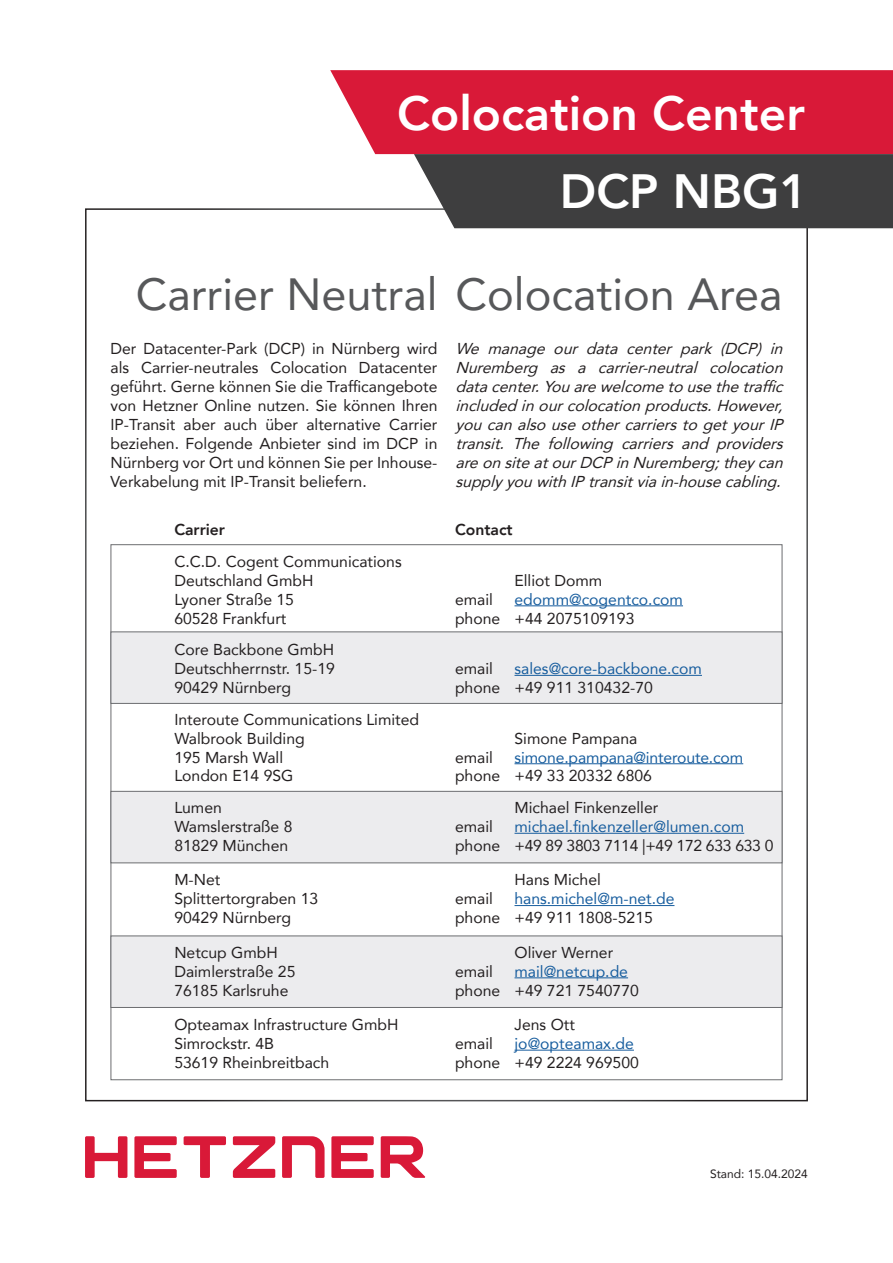
<style>
.page{position:relative;width:893px;height:1263px;background:#fff}
.page>*{position:absolute;margin:0;border:0;box-sizing:border-box;transform-origin:0 0}
.t1{font:800 48px/77.4px "Avenir LT Com";color:#fff;text-align:right}
.t2{font:45px "Avenir LT Com";color:#57585a}
.t3{font:15.75px/18.9px "Avenir LT Com";color:#231f20}
.t4{font:italic 15.75px/18.9px "Avenir LT Com";color:#231f20;text-align:justify}
.t5{font:15.75px "Avenir LT Com";color:#175d9e}
.t6{font:15.75px "Avenir LT Com";letter-spacing:-.02em;color:#231f20}
.t7{font:800 15.75px "Avenir LT Com";color:#231f20}
.t8{font:12px "Avenir LT Com";color:#231f20}
</style>
<div class="page">
<div style="left:330px;top:70px;width:563px;height:84px;background:#d91938"></div>
<div style="left:414px;top:154px;width:479px;height:74px;background:#3e3e3f"></div>
<svg style="left:381px;top:1136px;width:45px;height:42px"></svg>
<svg style="left:331px;top:1136px;width:43px;height:42px"></svg>
<svg style="left:282px;top:1136px;width:43px;height:42px"></svg>
<svg style="left:233px;top:1136px;width:42px;height:42px"></svg>
<svg style="left:184px;top:1136px;width:42px;height:42px"></svg>
<svg style="left:134px;top:1136px;width:43px;height:42px"></svg>
<svg style="left:85px;top:1136px;width:42px;height:42px"></svg>
<div style="left:111px;top:631px;width:671px;height:73px;background:#ececee;border:1px solid #6c6d70"></div>
<div style="left:111px;top:791px;width:671px;height:72px;background:#ececee;border:1px solid #6c6d70"></div>
<div style="left:111px;top:935px;width:671px;height:73px;background:#ececee;border:1px solid #6c6d70"></div>
<hr style="left:514px;top:605px;width:169px;height:1px;background:#175d9e">
<hr style="left:514px;top:675px;width:188px;height:1px;background:#175d9e">
<hr style="left:514px;top:763px;width:229px;height:1px;background:#175d9e">
<hr style="left:514px;top:833px;width:230px;height:1px;background:#175d9e">
<hr style="left:514px;top:905px;width:160px;height:1px;background:#175d9e">
<hr style="left:514px;top:977px;width:114px;height:1px;background:#175d9e">
<hr style="left:514px;top:1050px;width:120px;height:1px;background:#175d9e">
<h1 class="t1" style="left:397px;top:75px;width:412px">Colocation Center<br>DCP NBG1</h1>
<h2 class="t2" style="left:136px;top:267px;width:648px">Carrier Neutral Colocation Area</h2>
<p class="t3" style="left:111px;top:339px;width:328px;text-align:justify">Der Datacenter-Park (DCP) in Nürnberg wird als Carrier-neutrales Colocation Datacenter geführt. Gerne können Sie die Trafficangebote von Hetzner Online nutzen. Sie können Ihren IP-Transit aber auch über alternative Carrier beziehen. Folgende Anbieter sind im DCP in Nürnberg vor Ort und können Sie per Inhouse-Verkabelung mit IP-Transit beliefern.</p>
<p class="t4" style="left:455px;top:339px;width:334px">We manage our data center park (DCP) in Nuremberg as a carrier-neutral colocation datacenter.Youarewelcometousethetraffic included inourcolocationproducts.However, youcanalsouseothercarrierstogetyourIP transit. The following carriers and providers areonsiteatourDCPinNuremberg;theycan supplyyouwithIPtransitviain-housecabling.</p>
<p class="t7" style="left:174px;top:521px;width:52px">Carrier</p>
<p class="t7" style="left:455px;top:521px;width:59px">Contact</p>
<p class="t3" style="left:174px;top:552px;width:229px">C.C.D. Cogent Communications<br>Deutschland GmbH<br>Lyoner Straße 15<br>60528 Frankfurt</p>
<p class="t3" style="left:514px;top:571px;width:89px">Elliot Domm</p>
<p class="t5" style="left:514px;top:589px;width:170px">edomm@cogentco.com</p>
<p class="t3" style="left:514px;top:608px;width:121px">+44 2075109193</p>
<p class="t3" style="left:455px;top:590px;width:47px">email phone</p>
<p class="t3" style="left:174px;top:640px;width:162px;text-align:justify">Core Backbone GmbH Deutschherrnstr. 15-19<br>90429 Nürnberg</p>
<p class="t3" style="left:174px;top:710px;width:246px">Interoute Communications Limited<br>Walbrook Building<br>195 Marsh Wall<br>London E14 9SG</p>
<p class="t3" style="left:174px;top:798px;width:120px">Lumen<br>Wamslerstraße 8<br>81829 München</p>
<p class="t3" style="left:174px;top:870px;width:145px">M-Net<br>Splittertorgraben 13<br>90429 Nürnberg</p>
<p class="t3" style="left:174px;top:943px;width:123px">Netcup GmbH<br>Daimlerstraße 25<br>76185 Karlsruhe</p>
<p class="t3" style="left:174px;top:1015px;width:226px">Opteamax Infrastructure GmbH<br>Simrockstr. 4B<br>53619 Rheinbreitbach</p>
<p class="t3" style="left:455px;top:659px;width:47px">email phone</p>
<p class="t5" style="left:514px;top:659px;width:189px">sales@core-backbone.com</p>
<p class="t3" style="left:514px;top:678px;width:140px">+49 911 310432-70</p>
<p class="t3" style="left:455px;top:747px;width:47px">email phone</p>
<p class="t3" style="left:455px;top:817px;width:47px">email phone</p>
<p class="t3" style="left:455px;top:889px;width:47px">email phone</p>
<p class="t3" style="left:455px;top:962px;width:47px">email phone</p>
<p class="t3" style="left:455px;top:1034px;width:47px">email phone</p>
<p class="t3" style="left:514px;top:729px;width:124px">Simone Pampana</p>
<p class="t5" style="left:514px;top:747px;width:230px">simone.pampana@interoute.com</p>
<p class="t3" style="left:514px;top:766px;width:139px">+49 33 20332 6806</p>
<p class="t3" style="left:514px;top:798px;width:145px">Michael Finkenzeller</p>
<p class="t5" style="left:514px;top:817px;width:231px">michael.finkenzeller@lumen.com</p>
<p class="t6" style="left:514px;top:836px;width:260px">+49 89 3803 7114 |+49 172 633 633 0</p>
<p class="t3" style="left:514px;top:870px;width:88px">Hans Michel</p>
<p class="t5" style="left:514px;top:889px;width:161px">hans.michel@m-net.de</p>
<p class="t3" style="left:514px;top:908px;width:140px">+49 911 1808-5215</p>
<p class="t3" style="left:514px;top:943px;width:100px">Oliver Werner</p>
<p class="t5" style="left:514px;top:961px;width:115px">mail@netcup.de</p>
<p class="t3" style="left:514px;top:980px;width:126px">+49 721 7540770</p>
<p class="t3" style="left:514px;top:1015px;width:62px">Jens Ott</p>
<p class="t5" style="left:514px;top:1034px;width:121px">jo@opteamax.de</p>
<p class="t3" style="left:514px;top:1053px;width:126px">+49 2224 969500</p>
<p class="t8" style="left:710px;top:1166px;width:99px">Stand: 15.04.2024</p>
</div>
